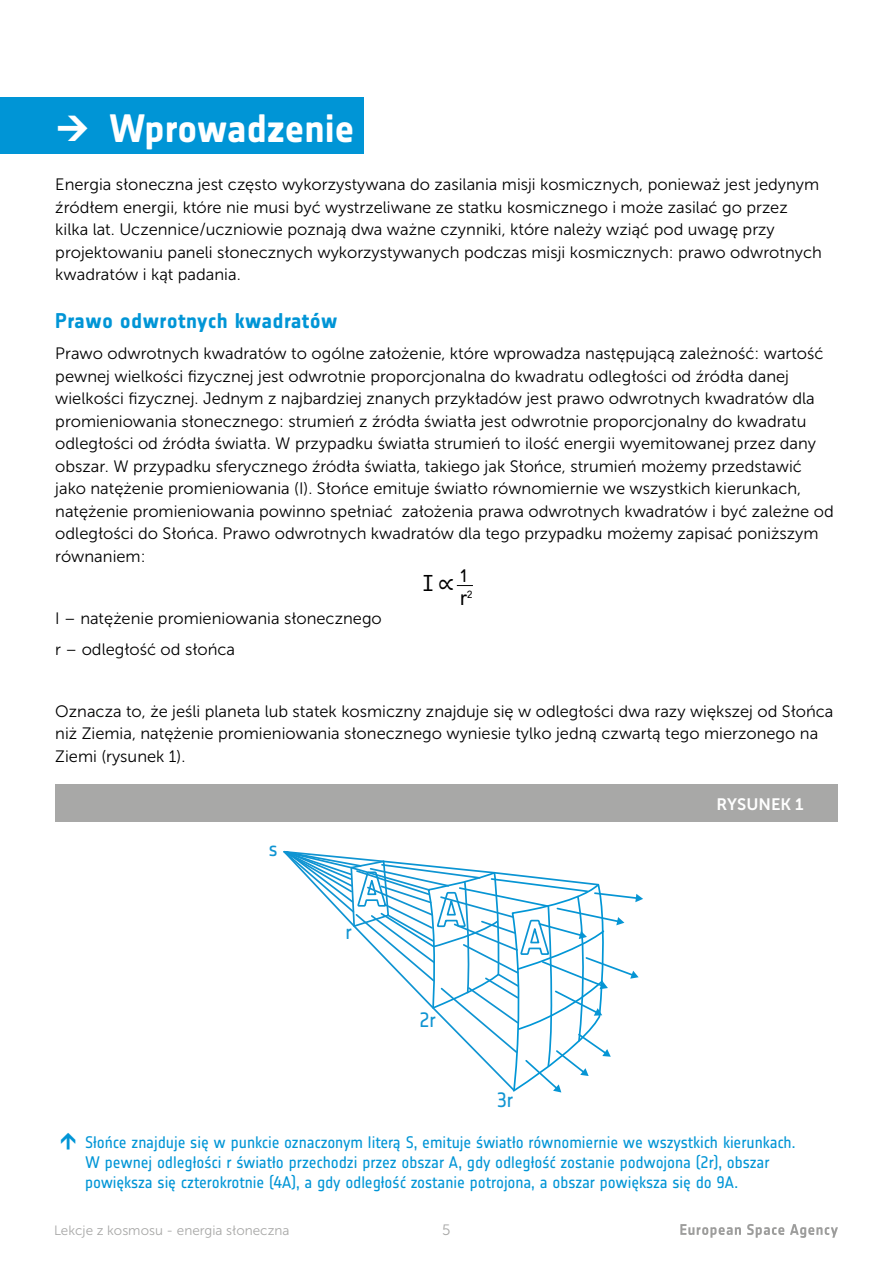
<style>
.page{position:relative;width:893px;height:1263px;background:#fff}
.page>*{position:absolute;margin:0;border:0;box-sizing:border-box;transform-origin:0 0}
.t1{font:700 39px "Notes Esa";letter-spacing:-.005em;color:#fff}
.t2{font:22.65px "Miriam";color:#000}
.t3{font:22.65px "Notes Style Regular Tf";color:#000}
.t4{font:700 21px "Notes Esa";letter-spacing:.015em;color:#0095d6}
.t5{font:20.4px "Notes Esa";color:#0f94d2}
.t6{font:16.5px/22.5px "Museo Sans 300";color:#000}
.t7{font:16.5px/19.8px "Notes Esa";letter-spacing:-.005em;color:#0095d6}
.t8{font:16.5px "Museo Sans 700";color:#fff}
.t9{font:15px "Museo Sans 300";color:#a8a8a7}
.t10{font:13.5px "Museo Sans 300";color:#a8a8a7}
.s1{font-family:"Cambria Math"}
</style>
<div class="page">
<svg style="left:680px;top:1224px;width:158px;height:14px"></svg>
<div style="left:0;top:98px;width:363px;height:56px;background:#0095d6"></div>
<div style="left:55px;top:784px;width:783px;height:38px;background:#a8a8a7"></div>
<svg style="left:457px;top:585px;width:16px;height:1px"></svg>
<svg style="left:283px;top:850px;width:360px;height:242px"></svg>
<h1 class="t1" style="left:109px;top:105px;width:247px">Wprowadzenie</h1>
<p class="t6" style="left:55px;top:173px;width:768px">Energia słoneczna jest często wykorzystywana do zasilania misji kosmicznych, ponieważ jest jedynym źródłem energii, które nie musi być wystrzeliwane ze statku kosmicznego i może zasilać go przez kilka lat. Uczennice/uczniowie poznają dwa ważne czynniki, które należy wziąć pod uwagę przy projektowaniu paneli słonecznych wykorzystywanych podczas misji kosmicznych: prawo odwrotnych kwadratów i kąt padania.</p>
<p class="t4" style="left:55px;top:308px;width:284px">Prawo odwrotnych kwadratów</p>
<p class="t6" style="left:55px;top:342px;width:780px">Prawo odwrotnych kwadratów to ogólne założenie, które wprowadza następującą zależność: wartość pewnej wielkości fizycznej jest odwrotnie proporcjonalna do kwadratu odległości od źródła danej wielkości fizycznej. Jednym z najbardziej znanych przykładów jest prawo odwrotnych kwadratów dla promieniowania słonecznego: strumień z źródła światła jest odwrotnie proporcjonalny do kwadratu odległości od źródła światła. W przypadku światła strumień to ilość energii wyemitowanej przez dany obszar. W przypadku sferycznego źródła światła, takiego jak Słońce, strumień możemy przedstawić jako natężenie promieniowania (I). Słońce emituje światło równomiernie we wszystkich kierunkach, natężenie promieniowania powinno spełniać założenia prawa odwrotnych kwadratów i być zależne od odległości do Słońca. Prawo odwrotnych kwadratów dla tego przypadku możemy zapisać poniższym równaniem:</p>
<h2 class="t3" style="left:423px;top:570px;width:32px">I<span class="s1">∝</span></h2>
<h2 class="t2" style="left:460px;top:588px;width:14px">r<sup>2</sup></h2>
<h2 class="t2" style="left:459px;top:565px;width:12px">1</h2>
<p class="t6" style="left:55px;top:602px;width:328px;line-height:31px">I – natężenie promieniowania słonecznego r – odległość od słońca</p>
<p class="t6" style="left:55px;top:700px;width:780px">Oznacza to, że jeśli planeta lub statek kosmiczny znajduje się w odległości dwa razy większej od Słońca niż Ziemia, natężenie promieniowania słonecznego wyniesie tylko jedną czwartą tego mierzonego na<br>Ziemi (rysunek 1).</p>
<p class="t8" style="left:717px;top:795px;width:89px">RYSUNEK 1</p>
<p class="t5" style="left:269px;top:837px;width:10px">s</p>
<p class="t5" style="left:346px;top:920px;width:8px">r</p>
<p class="t5" style="left:419px;top:1008px;width:18px">2r</p>
<p class="t5" style="left:497px;top:1088px;width:18px">3r</p>
<p class="t7" style="left:85px;top:1132px;width:712px">Słońce znajduje się w punkcie oznaczonym literą S, emituje światło równomiernie we wszystkich kierunkach.<br>W pewnej odległości r światło przechodzi przez obszar A, gdy odległość zostanie podwojona (2r), obszar powiększa się czterokrotnie (4A), a gdy odległość zostanie potrojona, a obszar powiększa się do 9A.</p>
<p class="t10" style="left:54px;top:1223px;width:237px">Lekcje z kosmosu - energia słoneczna</p>
<p class="t9" style="left:442px;top:1222px;width:10px">5</p>
</div>
